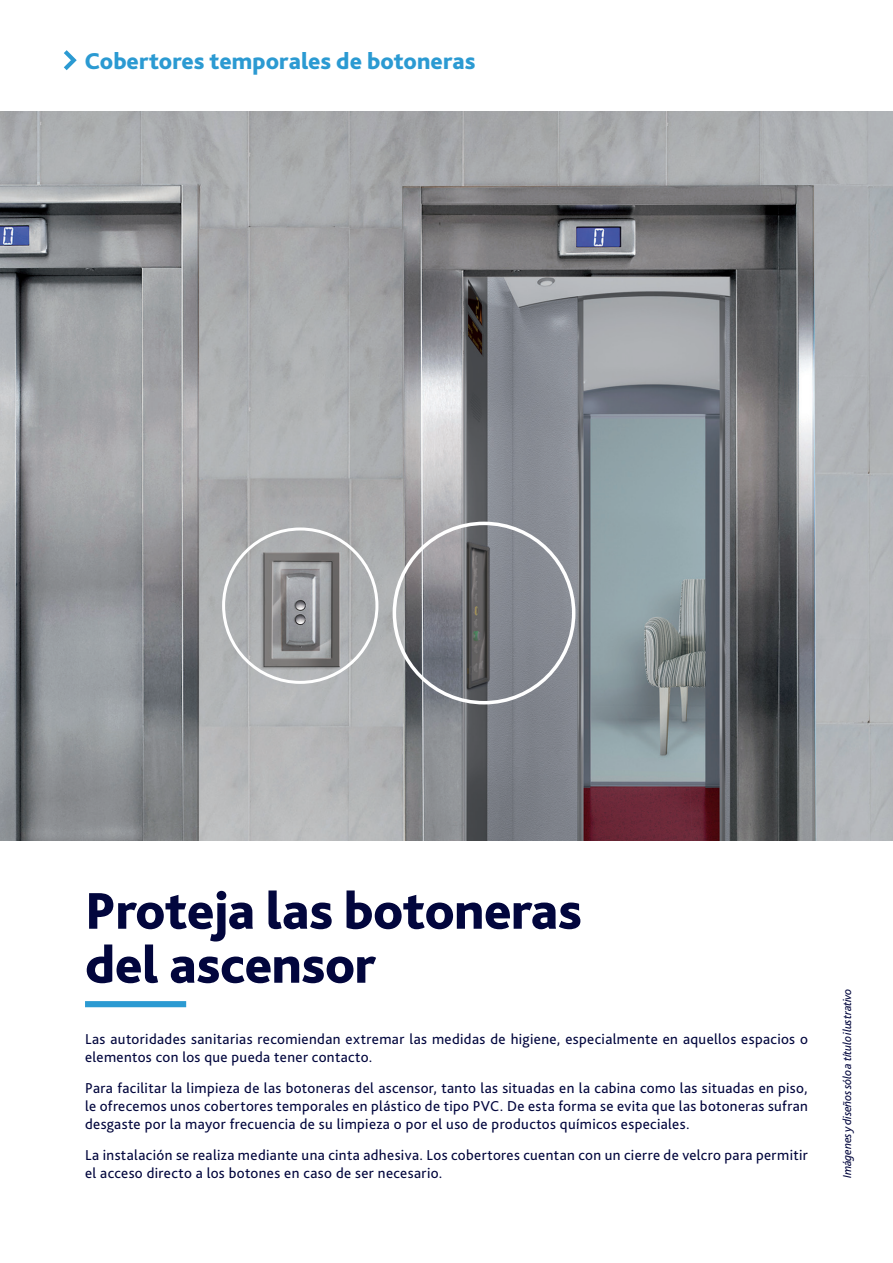
<style>
.page{position:relative;width:893px;height:1263px;background:#fff}
.page>*{position:absolute;margin:0;border:0;box-sizing:border-box;transform-origin:0 0}
.Title_front{font:800 54px/54px "Bliss Pro";letter-spacing:-.01em;color:#02063d}
.t1{font:800 24px "Bliss Pro";color:#2b9ad2}
.t2{font:15px/18px "Bliss Pro";letter-spacing:.025em;color:#02063d}
.t3{font:italic 12px "Bliss Pro";letter-spacing:-.015em;color:#02063d}
</style>
<div class="page">
<img style="left:0;top:111px;width:893px;height:729px">
<svg style="left:64px;top:50px;width:13px;height:20px"></svg>
<div style="left:85px;top:1001px;width:101px;height:6px;background:#2b9ad2"></div>
<div style="left:222px;top:527px;width:156px;height:157px;border:3px solid #fff;border-radius:50%"></div>
<div style="left:393px;top:522px;width:182px;height:182px;border:4px solid #fff;border-radius:50%"></div>
<p class="t1" style="left:85px;top:46px;width:393px">Cobertores temporales de botoneras</p>
<p class="Title_front" style="left:85px;top:882px;width:498px">Proteja las botoneras del ascensor</p>
<p class="t2" style="left:85px;top:1030px;width:724px">Las autoridades sanitarias recomiendan extremar las medidas de higiene, especialmente en aquellos espacios o elementos con los que pueda tener contacto.</p>
<p class="t2" style="left:85px;top:1079px;width:724px;text-align:justify">Para facilitar la limpieza de las botoneras del ascensor, tanto las situadas en la cabina como las situadas en piso, le ofrecemos unos cobertores temporales en plástico de tipo PVC. De esta forma se evita que las botoneras sufran desgaste por la mayor frecuencia de su limpieza o por el uso de productos químicos especiales.</p>
<p class="t2" style="left:85px;top:1145px;width:724px">La instalación se realiza mediante una cinta adhesiva. Los cobertores cuentan con un cierre de velcro para permitir el acceso directo a los botones en caso de ser necesario.</p>
<p class="t3" style="left:840px;top:1178px;width:191px;rotate:-90deg">Imágenes y diseños sólo a título ilustrativo</p>
</div>
